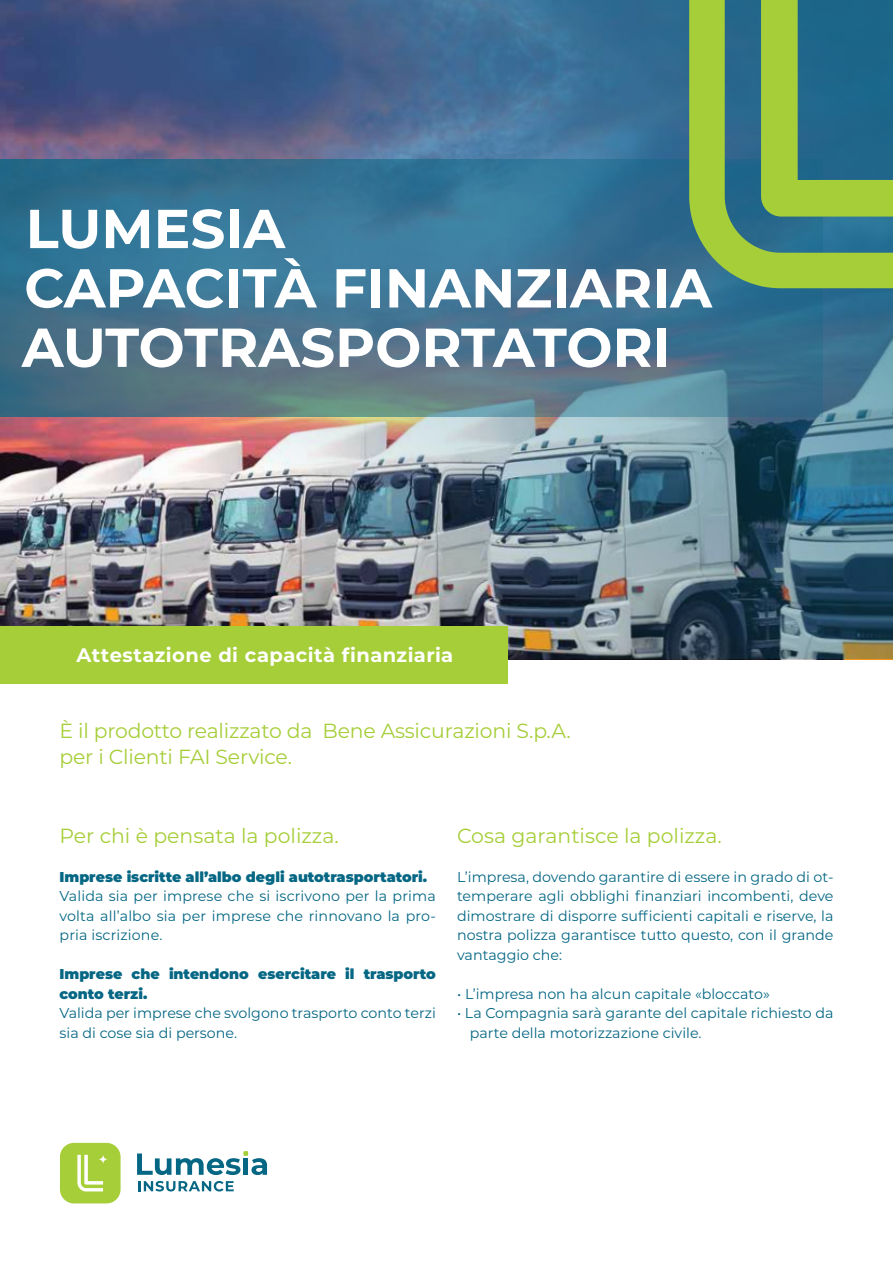
<style>
.page{position:relative;width:893px;height:1263px;background:#fff}
.page>*{position:absolute;margin:0;border:0;box-sizing:border-box;transform-origin:0 0}
.t1{font:700 54.75px/59.4px "Montserrat";color:#fff}
.t2{font:20.4px/25.5px "Montserrat";letter-spacing:-.01em;color:#a6ce39}
.t3{font:700 19.5px "Montserrat";letter-spacing:.02em;color:#fff}
.t4{font:14.25px/19.5px "Montserrat";color:#056784;text-align:justify}
.t5{font:900 14.25px/19.5px "Montserrat";color:#056784}
</style>
<div class="page">
<img style="left:0;top:0;width:893px;height:659px">
<div style="left:0;top:626px;width:507px;height:58px;background:#a6ce39"></div>
<svg style="left:0;top:159px;width:823px;height:258px;background:#417490"></svg>
<svg style="left:689px;top:0;width:204px;height:288px;background:#679c64"></svg>
<svg style="left:761px;top:0;width:132px;height:217px;background:#538f6a"></svg>
<svg style="left:60px;top:1143px;width:61px;height:60px;background:#b3d556"></svg>
<svg style="left:137px;top:1151px;width:130px;height:24px"></svg>
<svg style="left:138px;top:1181px;width:96px;height:10px"></svg>
<h1 class="t1" style="left:22px;top:196px;width:692px">LUMESIA<br>CAPACITÀ FINANZIARIA<br>AUTOTRASPORTATORI</h1>
<h3 class="t3" style="left:77px;top:641px;width:378px">Attestazione di capacità finanziaria</h3>
<h2 class="t2" style="left:60px;top:718px;width:513px">È il prodotto realizzato da Bene Assicurazioni S.p.A. per i Clienti FAI Service.</h2>
<h2 class="t2" style="left:60px;top:822px;width:281px">Per chi è pensata la polizza.</h2>
<p class="t5" style="left:60px;top:866px;width:369px">Imprese iscritte all’albo degli autotrasportatori.</p>
<p class="t4" style="left:60px;top:886px;width:378px">Valida sia per imprese che si iscrivono per la prima volta all’albo sia per imprese che rinnovano la pro&shy;pria iscrizione.</p>
<p class="t5" style="left:60px;top:964px;width:378px">Imprese che intendono esercitare il trasporto conto terzi.</p>
<p class="t4" style="left:60px;top:1003px;width:378px">Valida per imprese che svolgono trasporto conto terzi sia di cose sia di persone.</p>
<h2 class="t2" style="left:457px;top:822px;width:266px">Cosa garantisce la polizza.</h2>
<p class="t4" style="left:457px;top:866px;width:378px">L’impresa, dovendo garantire di essere in grado di ot&shy;temperare agli obblighi finanziari incombenti, deve dimostrare di disporre sufficienti capitali e riserve, la nostra polizza garantisce tutto questo, con il grande vantaggio che:</p>
<p class="t4" style="left:457px;top:983px;width:314px">• L’impresa non ha alcun capitale «bloccato»</p>
<p class="t4" style="left:470px;top:1003px;width:365px;text-indent:-13px">• La Compagnia sarà garante del capitale richiesto da parte della motorizzazione civile.</p>
</div>
